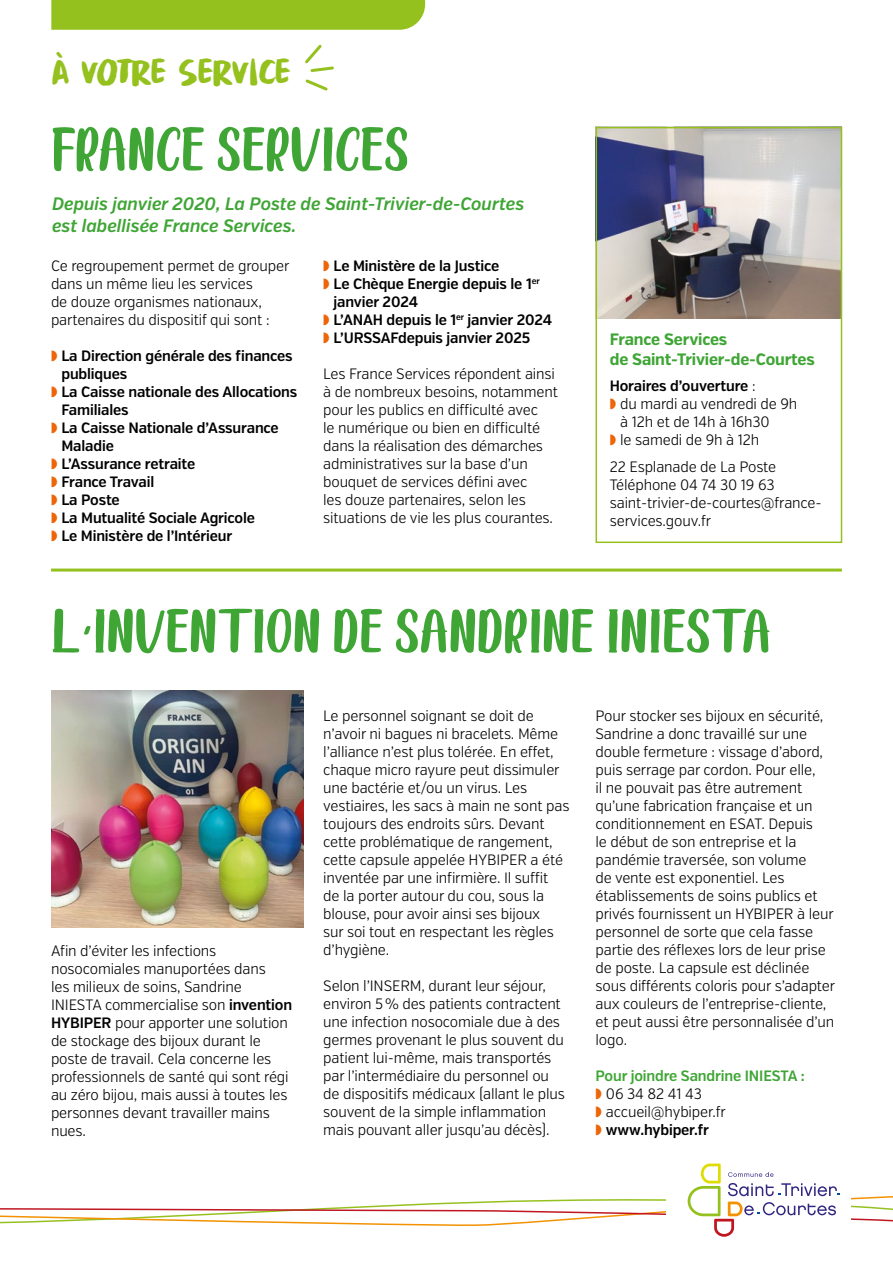
<style>
.page{position:relative;width:893px;height:1263px;background:#fff}
.page>*{position:absolute;margin:0;border:0;box-sizing:border-box;transform-origin:0 0}
.t1{font:58.5px "Chocolate DRINK DEMO";color:#3fa535}
.t2{font:39px "Downhill Dive DEMO";letter-spacing:-.025em;color:#95c11f}
.t3{font:italic 600 18px/21.6px "Verb Cond";color:#3fa535}
.t4{font:700 16.5px/19.8px "Verb Cond";letter-spacing:-.01em;color:#3fa535}
.t5{font:300 15px/18px "Verb Cond";letter-spacing:-.01em;color:#000}
.t6{font:600 15px "Verb Cond";letter-spacing:-.01em;color:#000}
.s1{color:#ec6608}
.s2{font-weight:300}
.s3{font-weight:600}
.s4{font-weight:600;color:#3fa535}
</style>
<div class="page">
<svg style="left:0;top:1163px;width:893px;height:74px"></svg>
<div style="left:51px;top:0;width:374px;height:30px;background:#95c11f"></div>
<img style="left:598px;top:130px;width:241px;height:189px">
<img style="left:51px;top:691px;width:252px;height:236px">
<hr style="left:51px;top:568px;width:791px;height:3px;background:#95c11f">
<svg style="left:305px;top:44px;width:29px;height:47px"></svg>
<div style="left:595px;top:127px;width:247px;height:416px;border:2px solid #95c11f"></div>
<h2 class="t2" style="left:52px;top:49px;width:240px">à votre service</h2>
<h1 class="t1" style="left:51px;top:114px;width:359px">FRANCE SERVICES</h1>
<p class="t3" style="left:52px;top:193px;width:474px">Depuis janvier 2020, La Poste de Saint-Trivier-de-Courtes est labellisée France Services.</p>
<p class="t5" style="left:51px;top:257px;width:240px">Ce regroupement permet de grouper dans un même lieu les services<br>de douze organismes nationaux, partenaires du dispositif qui sont :</p>
<p class="t6" style="left:51px;top:346px;width:243px"><span class="s1">◗</span> La Direction générale des finances</p>
<p class="t6" style="left:61px;top:364px;width:67px">publiques</p>
<p class="t6" style="left:51px;top:382px;width:248px"><span class="s1">◗</span> La Caisse nationale des Allocations</p>
<p class="t6" style="left:61px;top:400px;width:69px">Familiales</p>
<p class="t6" style="left:51px;top:418px;width:229px"><span class="s1">◗</span> La Caisse Nationale d’Assurance</p>
<p class="t6" style="left:61px;top:436px;width:54px">Maladie</p>
<p class="t6" style="left:51px;top:454px;width:146px"><span class="s1">◗</span> L’Assurance retraite</p>
<p class="t6" style="left:51px;top:472px;width:105px"><span class="s1">◗</span> France Travail</p>
<p class="t6" style="left:51px;top:490px;width:70px"><span class="s1">◗</span> La Poste</p>
<p class="t6" style="left:51px;top:508px;width:205px"><span class="s1">◗</span> La Mutualité Sociale Agricole</p>
<p class="t6" style="left:51px;top:526px;width:183px"><span class="s1">◗</span> Le Ministère de l’Intérieur</p>
<p class="t6" style="left:323px;top:256px;width:178px"><span class="s1">◗</span> Le Ministère de la Justice</p>
<p class="t6" style="left:323px;top:274px;width:218px"><span class="s1">◗</span> Le Chèque Energie depuis le 1<sup>er</sup></p>
<p class="t6" style="left:334px;top:292px;width:86px">janvier 2024</p>
<p class="t6" style="left:323px;top:310px;width:230px"><span class="s1">◗</span> L’ANAH depuis le 1<sup>er</sup> janvier 2024</p>
<p class="t6" style="left:323px;top:328px;width:209px"><span class="s1">◗</span> L’URSSAFdepuis janvier 2025</p>
<p class="t5" style="left:323px;top:365px;width:236px">Les France Services répondent ainsi à de nombreux besoins, notamment pour les publics en difficulté avec<br>le numérique ou bien en difficulté dans la réalisation des démarches administratives sur la base d’un bouquet de services défini avec<br>les douze partenaires, selon les situations de vie les plus courantes.</p>
<p class="t4" style="left:610px;top:330px;width:206px">France Services<br>de Saint-Trivier-de-Courtes</p>
<p class="t6" style="left:610px;top:377px;width:147px">Horaires d’ouverture <span class="s2">:</span></p>
<p class="t5" style="left:610px;top:395px;width:189px"><span class="s1">◗</span> du mardi au vendredi de 9h</p>
<p class="t5" style="left:620px;top:413px;width:151px">à 12h et de 14h à 16h30</p>
<p class="t5" style="left:610px;top:431px;width:151px"><span class="s1">◗</span> le samedi de 9h à 12h</p>
<p class="t5" style="left:610px;top:458px;width:213px">22 Esplanade de La Poste<br>Téléphone 04 74 30 19 63 saint-trivier-de-courtes@france&shy;services.gouv.fr</p>
<h1 class="t1" style="left:51px;top:595px;width:722px">L’INVENT ION DE SANDRINE INIESTA</h1>
<p class="t5" style="left:51px;top:942px;width:243px">Afin d’éviter les infections nosocomiales manuportées dans<br>les milieux de soins, Sandrine<br>INIESTA commercialise son <span class="s3">invention<br>HYBIPER</span> pour apporter une solution de stockage des bijoux durant le poste de travail. Cela concerne les professionnels de santé qui sont régi au zéro bijou, mais aussi à toutes les personnes devant travailler mains nues.</p>
<p class="t5" style="left:323px;top:707px;width:248px">Le personnel soignant se doit de n’avoir ni bagues ni bracelets. Même l’alliance n’est plus tolérée. En effet, chaque micro rayure peut dissimuler une bactérie et/ou un virus. Les vestiaires, les sacs à main ne sont pas toujours des endroits sûrs. Devant cette problématique de rangement, cette capsule appelée HYBIPER a été inventée par une infirmière. Il suffit<br>de la porter autour du cou, sous la blouse, pour avoir ainsi ses bijoux<br>sur soi tout en respectant les règles d’hygiène.</p>
<p class="t5" style="left:323px;top:977px;width:243px">Selon l’INSERM, durant leur séjour, environ 5% des patients contractent une infection nosocomiale due à des germes provenant le plus souvent du patient lui-même, mais transportés par l’intermédiaire du personnel ou de dispositifs médicaux (allant le plus souvent de la simple inflammation mais pouvant aller jusqu’au décès).</p>
<p class="t5" style="left:595px;top:707px;width:241px">Pour stocker ses bijoux en sécurité, Sandrine a donc travaillé sur une double fermeture : vissage d’abord, puis serrage par cordon. Pour elle,<br>il ne pouvait pas être autrement qu’une fabrication française et un conditionnement en ESAT. Depuis<br>le début de son entreprise et la pandémie traversée, son volume<br>de vente est exponentiel. Les établissements de soins publics et privés fournissent un HYBIPER à leur personnel de sorte que cela fasse partie des réflexes lors de leur prise de poste. La capsule est déclinée sous différents coloris pour s’adapter aux couleurs de l’entreprise-cliente, et peut aussi être personnalisée d’un logo.</p>
<p class="t5" style="left:595px;top:1067px;width:211px"><span class="s4">Pour joindre Sandrine INIESTA : </span><span class="s1">◗</span> 06 34 82 41 43<br><span class="s1">◗</span> accueil@hybiper.fr<br><span class="s1">◗</span> <span class="s3">www.hybiper.fr</span></p>
</div>
